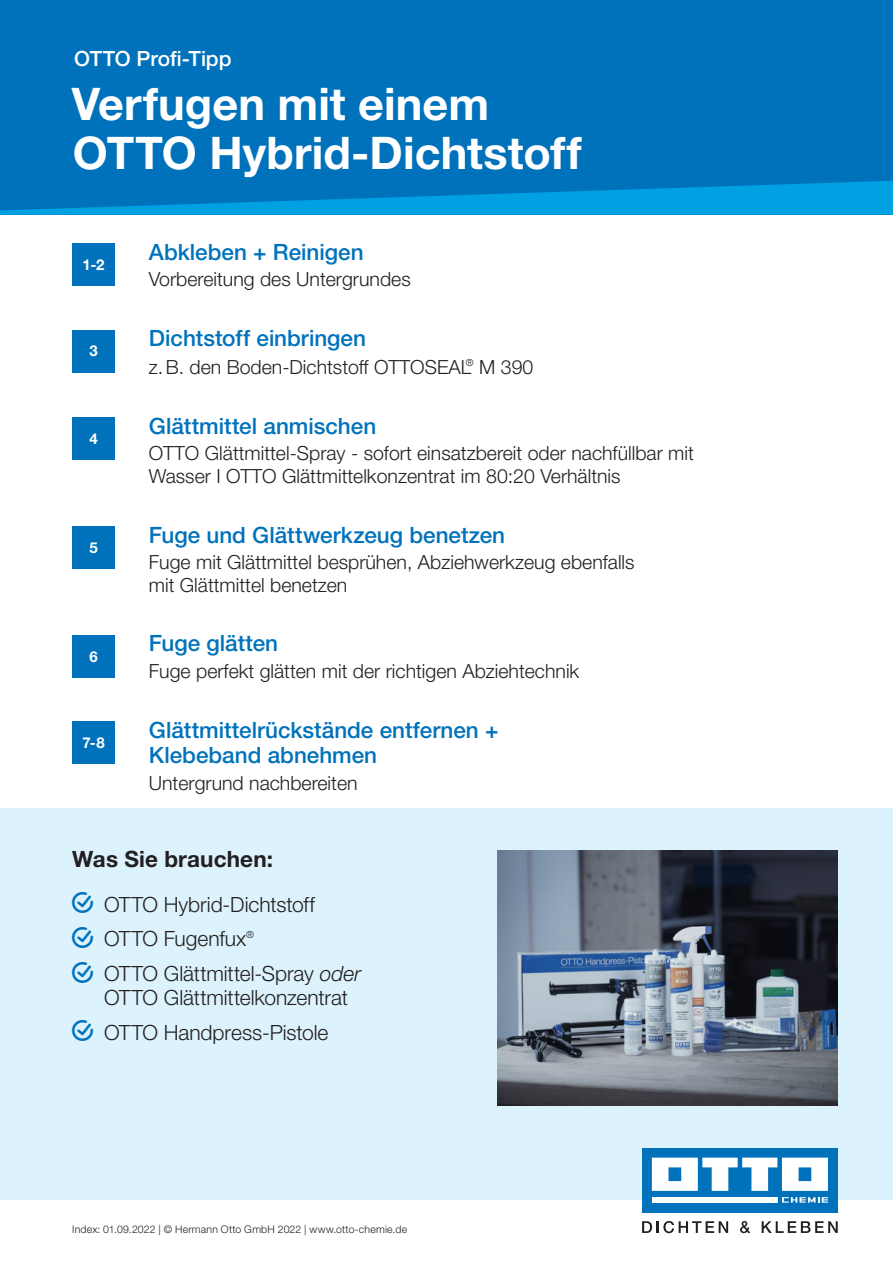
<style>
.page{position:relative;width:893px;height:1263px;background:#fff}
.page>*{position:absolute;margin:0;border:0;box-sizing:border-box;transform-origin:0 0}
.t1{font:700 45px/49.5px "Helvetica Neue LT Pro";color:#fff}
.t2{font:500 22.5px/25.5px "Helvetica Neue LT Pro";color:#0072bc}
.t3{font:700 22.5px "Helvetica Neue LT Pro";letter-spacing:.005em;color:#231f20}
.t4{font:300 21px/34.7px "Helvetica Neue LT Pro";letter-spacing:-.005em;color:#231f20}
.t5{font:500 21px "Helvetica Neue LT Pro";letter-spacing:-.005em;color:#fff}
.t6{font:300 19.5px/22.5px "Helvetica Neue LT Pro";color:#231f20}
.t7{font:700 15px "Helvetica Neue LT Pro";color:#fff}
.t8{font:300 10.5px "Helvetica Neue LT Pro";letter-spacing:.02em;color:#231f20}
.s1{font-family:"Haken Font V01";font-weight:400;color:#0072bc}
.s2{font-style:italic}
</style>
<div class="page">
<div style="left:0;top:0;width:893px;height:215px;background:#0072bc"></div>
<svg style="left:0;top:181px;width:893px;height:34px"></svg>
<div style="left:0;top:808px;width:893px;height:391px;background:#dcf2fc"></div>
<img style="left:497px;top:850px;width:341px;height:256px">
<div style="left:72px;top:244px;width:43px;height:42px;background:#0072bc"></div>
<div style="left:72px;top:330px;width:43px;height:42px;background:#0072bc"></div>
<div style="left:72px;top:418px;width:43px;height:42px;background:#0072bc"></div>
<div style="left:72px;top:526px;width:43px;height:43px;background:#0072bc"></div>
<div style="left:72px;top:635px;width:43px;height:43px;background:#0072bc"></div>
<div style="left:72px;top:721px;width:43px;height:43px;background:#0072bc"></div>
<div style="left:642px;top:1148px;width:196px;height:64px;background:#0072bc"></div>
<svg style="left:782px;top:1197px;width:46px;height:5px"></svg>
<svg style="left:652px;top:1157px;width:176px;height:34px"></svg>
<div style="left:652px;top:1197px;width:125px;height:5px;background:#fff"></div>
<svg style="left:642px;top:1221px;width:86px;height:12px"></svg>
<svg style="left:740px;top:1221px;width:10px;height:12px"></svg>
<svg style="left:762px;top:1221px;width:76px;height:12px"></svg>
<p class="t5" style="left:74px;top:46px;width:159px">OTTO Profi-Tipp</p>
<h1 class="t1" style="left:72px;top:78px;width:512px">Verfugen mit einem<br>OTTO Hybrid-Dichtstoff</h1>
<p class="t7" style="left:82px;top:256px;width:24px">1-2</p>
<p class="t7" style="left:89px;top:342px;width:10px">3</p>
<p class="t7" style="left:89px;top:430px;width:10px">4</p>
<p class="t7" style="left:89px;top:538px;width:10px">5</p>
<p class="t7" style="left:89px;top:647px;width:10px">6</p>
<p class="t7" style="left:82px;top:733px;width:24px">7-8</p>
<p class="t2" style="left:149px;top:239px;width:216px">Abkleben + Reinigen</p>
<p class="t6" style="left:149px;top:268px;width:263px">Vorbereitung des Untergrundes</p>
<p class="t2" style="left:149px;top:325px;width:219px">Dichtstoff einbringen</p>
<p class="t6" style="left:149px;top:356px;width:386px">z.B. den Boden-Dichtstoff OTTOSEAL<sup>®</sup> M 390</p>
<p class="t2" style="left:149px;top:413px;width:229px">Glättmittel anmischen</p>
<p class="t6" style="left:149px;top:442px;width:547px">OTTO Glättmittel-Spray - sofort einsatzbereit oder nachfüllbar mit<br>Wasser I OTTO Glättmittelkonzentrat im 80:20 Verhältnis</p>
<p class="t2" style="left:149px;top:521px;width:358px">Fuge und Glättwerkzeug benetzen</p>
<p class="t6" style="left:149px;top:551px;width:487px">Fuge mit Glättmittel besprühen, Abziehwerkzeug ebenfalls mit Glättmittel benetzen</p>
<p class="t2" style="left:149px;top:630px;width:131px">Fuge glätten</p>
<p class="t6" style="left:149px;top:659px;width:432px">Fuge perfekt glätten mit der richtigen Abziehtechnik</p>
<p class="t2" style="left:149px;top:716px;width:351px">Glättmittelrückstände entfernen +<br>Klebeband abnehmen</p>
<p class="t6" style="left:149px;top:771px;width:210px">Untergrund nachbereiten</p>
<p class="t3" style="left:72px;top:845px;width:202px">Was Sie brauchen:</p>
<p class="t4" style="left:72px;top:886px;width:290px"><span class="s1">A</span> OTTO Hybrid-Dichtstoff<br><span class="s1">A</span> OTTO Fugenfux<sup>®<br></sup><span class="s1">A</span> OTTO Glättmittel-Spray <span class="s2">oder</span></p>
<p class="t4" style="left:72px;top:980px;width:277px;text-indent:32px">OTTO Glättmittelkonzentrat<br><span class="s1">A</span> OTTO Handpress-Pistole</p>
<p class="t8" style="left:72px;top:1223px;width:336px">Index: 01.09.2022 | © Hermann Otto GmbH 2022 | www.otto-chemie.de</p>
</div>
